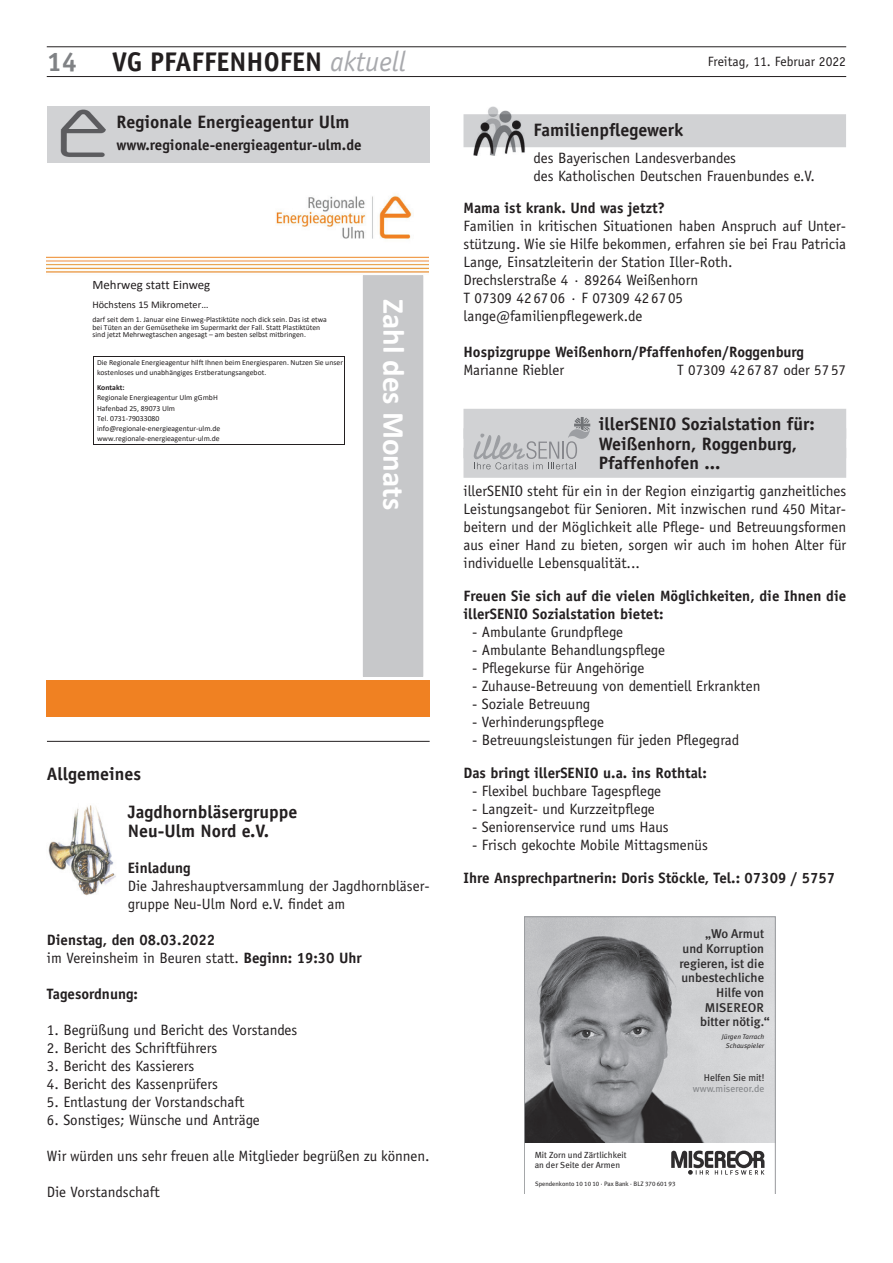
<style>
.page{position:relative;width:893px;height:1263px;background:#fff}
.page>*{position:absolute;margin:0;border:0;box-sizing:border-box;transform-origin:0 0}
.t1{font:700 30.9px "Calibri";color:#fff}
.t2{font:700 27px "Officina Sans";color:#231f20}
.t3{font:700 27px "Officina Sans";color:#808285}
.t4{font:700 18px/19.5px "Officina Sans";color:#231f20}
.t5{font:15px/18px "Officina Sans";color:#231f20}
.t6{font:700 15px/18px "Officina Sans";color:#231f20}
.t7{font:13.5px "Officina Sans";color:#231f20}
.t8{font:12.9px "Calibri";color:#231f20}
.t9{font:12.75px "Meta Plus Medium Roman OV OEMCVA";color:#2f2d2e}
.t10{font:10.2px "Calibri";color:#231f20}
.t11{font:9.75px "Meta Plus Book Roman OV NEMCVA";color:#85878a}
.t12{font:9.75px "Meta Plus Book Roman OV NEMCVA";color:#2f2d2e}
.t13{font:8.85px/10.8px "Meta Plus Book Roman OV NEMCVA";color:#2f2d2e}
.t14{font:7.65px/10.2px "Calibri";color:#231f20}
.t15{font:700 7.65px "Calibri";color:#231f20}
.t16{font:6.9px/8.9px "Meta Plus Book Italic OV PEMCVA";letter-spacing:.01em;color:#2f2d2e;text-align:center}
.t17{font:6.45px "Meta Plus Book Roman OV NEMCVA";color:#2f2d2e}
.s1{font-weight:400;font-style:italic;font-size:28.35px;color:#a8a9ad}
.s2{font-weight:400}
.s3{font-family:"Meta Plus Book Caps OV QEMCVA"}
</style>
<div class="page">
<hr style="left:47px;top:76px;width:799px;height:1px;background:#231f20">
<hr style="left:47px;top:47px;width:799px;height:1px;background:#231f20">
<hr style="left:47px;top:741px;width:383px;height:1px;background:#231f20">
<div style="left:47px;top:106px;width:383px;height:30px;background:#d1d2d4"></div>
<div style="left:47px;top:130px;width:383px;height:32px;background:#d1d2d4"></div>
<img style="left:60px;top:109px;width:46px;height:48px">
<img style="left:47px;top:195px;width:382px;height:78px">
<div style="left:47px;top:680px;width:383px;height:37px;background:#f08122"></div>
<div style="left:363px;top:276px;width:60px;height:400px;background:#c7c8ca"></div>
<hr style="left:94px;top:356px;width:251px;height:1px;background:#231f20">
<hr style="left:94px;top:444px;width:251px;height:1px;background:#231f20">
<svg style="left:93px;top:356px;width:1px;height:89px"></svg>
<img style="left:48px;top:805px;width:68px;height:91px">
<div style="left:463px;top:114px;width:383px;height:33px;background:#d1d2d4"></div>
<img style="left:474px;top:106px;width:51px;height:49px">
<div style="left:463px;top:409px;width:383px;height:30px;background:#d1d2d4"></div>
<div style="left:463px;top:428px;width:383px;height:30px;background:#d1d2d4"></div>
<div style="left:463px;top:448px;width:383px;height:30px;background:#d1d2d4"></div>
<svg style="left:474px;top:417px;width:116px;height:52px"></svg>
<svg style="left:524px;top:916px;width:252px;height:278px"></svg>
<h2 class="t3" style="left:47px;top:45px;width:32px">14</h2>
<h2 class="t2" style="left:112px;top:45px;width:295px">VG PFAFFENHOFEN <span class="s1">aktuell</span></h2>
<p class="t7" style="left:708px;top:53px;width:140px">Freitag, 11. Februar 2022</p>
<p class="t4" style="left:117px;top:112px;width:234px">Regionale Energieagentur Ulm</p>
<p class="t6" style="left:117px;top:136px;width:247px">www.regionale-energieagentur-ulm.de</p>
<p class="t8" style="left:92px;top:276px;width:119px">Mehrweg statt Einweg</p>
<p class="t10" style="left:92px;top:297px;width:117px">Höchstens 15 Mikrometer…</p>
<p class="t14" style="left:92px;top:315px;width:236px;line-height:7.6px">darf seit dem 1. Januar eine Einweg-Plastiktüte noch dick sein. Das ist etwa bei Tüten an der Gemüsetheke im Supermarkt der Fall. Statt Plastiktüten sind jetzt Mehrwegtaschen angesagt – am besten selbst mitbringen.</p>
<p class="t14" style="left:97px;top:357px;width:247px">Die Regionale Energieagentur hilft Ihnen beim Energiesparen. Nutzen Sie unser kostenloses und unabhängiges Erstberatungsangebot.</p>
<p class="t15" style="left:97px;top:382px;width:29px">Kontakt:</p>
<p class="t14" style="left:97px;top:392px;width:125px">Regionale Energieagentur Ulm gGmbH<br>Hafenbad 25, 89073 Ulm<br>Tel. 0731-79033080 info@regionale-energieagentur-ulm.de www.regionale-energieagentur-ulm.de</p>
<h1 class="t1" style="left:416px;top:299px;width:212px;rotate:90deg">Zahl des Monats</h1>
<p class="t4" style="left:128px;top:755px;width:171px;line-height:37.5px;text-indent:-81px">Allgemeines<br>Jagdhornbläsergruppe</p>
<p class="t4" style="left:128px;top:821px;width:143px">Neu-Ulm Nord e.V.</p>
<p class="t6" style="left:128px;top:859px;width:65px">Einladung</p>
<p class="t5" style="left:128px;top:877px;width:303px">Die Jahreshauptversammlung der Jagdhornbläser&shy;gruppe Neu-Ulm Nord e.V. findet am</p>
<p class="t6" style="left:47px;top:931px;width:316px">Dienstag, den 08.03.2022<br><span class="s2">im Vereinsheim in Beuren statt.</span> Beginn: 19:30 Uhr</p>
<p class="t6" style="left:47px;top:985px;width:93px">Tagesordnung:</p>
<p class="t5" style="left:47px;top:1021px;width:252px">1. Begrüßung und Bericht des Vorstandes</p>
<p class="t5" style="left:47px;top:1039px;width:172px">2. Bericht des Schriftführers</p>
<p class="t5" style="left:47px;top:1057px;width:149px">3. Bericht des Kassierers</p>
<p class="t5" style="left:47px;top:1075px;width:173px">4. Bericht des Kassenprüfers</p>
<p class="t5" style="left:47px;top:1093px;width:199px">5. Entlastung der Vorstandschaft</p>
<p class="t5" style="left:47px;top:1111px;width:214px">6. Sonstiges; Wünsche und Anträge</p>
<p class="t5" style="left:47px;top:1147px;width:384px">Wir würden uns sehr freuen alle Mitglieder begrüßen zu können.</p>
<p class="t5" style="left:47px;top:1183px;width:114px">Die Vorstandschaft</p>
<p class="t4" style="left:534px;top:120px;width:151px">Familienpflegewerk</p>
<p class="t5" style="left:534px;top:149px;width:283px">des Bayerischen Landesverbandes<br>des Katholischen Deutschen Frauenbundes e.V.</p>
<p class="t6" style="left:463px;top:198px;width:203px">Mama ist krank. Und was jetzt?</p>
<p class="t5" style="left:463px;top:216px;width:384px">Familien in kritischen Situationen haben Anspruch auf Unter&shy;stützung. Wie sie Hilfe bekommen, erfahren sie bei Frau Patricia Lange, Einsatzleiterin der Station Iller-Roth.<br>Drechslerstraße 4 · 89264 Weißenhorn<br>T 07309 42 67 06 · F 07309 42 67 05 lange@familienpflegewerk.de</p>
<p class="t6" style="left:463px;top:342px;width:342px">Hospizgruppe Weißenhorn/Pfaffenhofen/Roggenburg</p>
<p class="t5" style="left:463px;top:360px;width:102px">Marianne Riebler</p>
<p class="t5" style="left:677px;top:360px;width:170px">T 07309 42 67 87 oder 57 57</p>
<p class="t4" style="left:599px;top:414px;width:217px">illerSENIO Sozialstation für:<br>Weißenhorn, Roggenburg,<br>Pfaffenhofen ...</p>
<p class="t5" style="left:463px;top:482px;width:384px;text-align:justify">illerSENIO steht für ein in der Region einzigartig ganzheitliches Leistungsangebot für Senioren. Mit inzwischen rund 450 Mitar&shy;beitern und der Möglichkeit alle Pflege- und Betreuungsformen aus einer Hand zu bieten, sorgen wir auch im hohen Alter für individuelle Lebensqualität...</p>
<p class="t6" style="left:463px;top:587px;width:384px">Freuen Sie sich auf die vielen Möglichkeiten, die Ihnen die illerSENIO Sozialstation bietet:</p>
<p class="t5" style="left:472px;top:623px;width:153px">- Ambulante Grundpflege</p>
<p class="t5" style="left:472px;top:641px;width:195px">- Ambulante Behandlungspflege</p>
<p class="t5" style="left:472px;top:659px;width:174px">- Pflegekurse für Angehörige</p>
<p class="t5" style="left:472px;top:677px;width:290px">- Zuhause-Betreuung von dementiell Erkrankten</p>
<p class="t5" style="left:472px;top:695px;width:120px">- Soziale Betreuung</p>
<p class="t5" style="left:472px;top:713px;width:134px">- Verhinderungspflege</p>
<p class="t5" style="left:472px;top:731px;width:269px">- Betreuungsleistungen für jeden Pflegegrad</p>
<p class="t6" style="left:463px;top:764px;width:245px">Das bringt illerSENIO u.a. ins Rothtal:</p>
<p class="t5" style="left:472px;top:782px;width:191px">- Flexibel buchbare Tagespflege</p>
<p class="t5" style="left:472px;top:800px;width:184px">- Langzeit- und Kurzzeitpflege</p>
<p class="t5" style="left:472px;top:818px;width:198px">- Seniorenservice rund ums Haus</p>
<p class="t5" style="left:472px;top:836px;width:237px">- Frisch gekochte Mobile Mittagsmenüs</p>
<p class="t6" style="left:463px;top:869px;width:373px">Ihre Ansprechpartnerin: Doris Stöckle, Tel.: 07309 / 5757</p>
<p class="t9" style="left:705px;top:926px;width:61px">„Wo Armut</p>
<p class="t9" style="left:682px;top:941px;width:83px">und Korruption</p>
<p class="t9" style="left:679px;top:956px;width:86px">regieren, ist die</p>
<p class="t9" style="left:681px;top:970px;width:84px">unbestechliche</p>
<p class="t9" style="left:716px;top:985px;width:49px">Hilfe von</p>
<p class="t9" style="left:705px;top:1000px;width:61px">MISEREOR</p>
<p class="t9" style="left:700px;top:1015px;width:71px">bitter nötig.“</p>
<p class="t16" style="left:722px;top:1032px;width:44px">Jürgen Tarrach<br>Schauspieler</p>
<p class="t12" style="left:704px;top:1071px;width:62px">Helfen Sie mit!</p>
<p class="t11" style="left:693px;top:1083px;width:73px">www.misereor.de</p>
<p class="t13" style="left:535px;top:1149px;width:93px">Mit Zorn und Zärtlichkeit an der Seite der Armen</p>
<p class="t17" style="left:535px;top:1180px;width:142px">Spendenkonto <span class="s3">10 10 10</span> · Pax Bank · BLZ <span class="s3">370 601 93</span></p>
</div>
